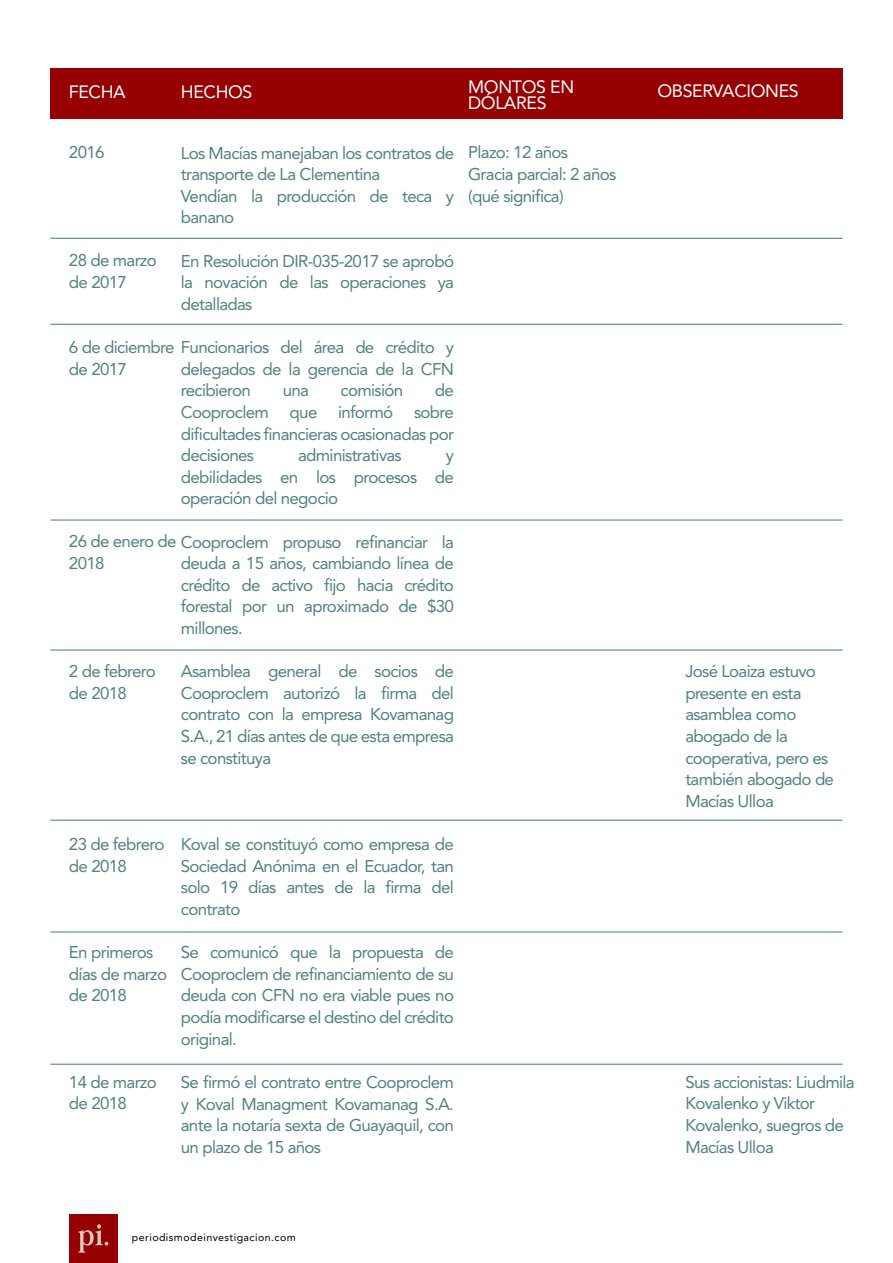
<style>
.page{position:relative;width:893px;height:1263px;background:#fff}
.page>*{position:absolute;margin:0;border:0;box-sizing:border-box;transform-origin:0 0}
.t1{font:17.7px/15.8px "Avenir LT Std";letter-spacing:-.02em;color:#fff}
.t2{font:16.95px/21.6px "Avenir LT Std";letter-spacing:-.04em;color:#518181}
.t3{font:10.65px "Avenir LT Std";letter-spacing:.04em;color:#000}
</style>
<div class="page">
<hr style="left:50px;top:238px;width:793px;height:1px;background:#518181">
<hr style="left:50px;top:324px;width:793px;height:1px;background:#518181">
<hr style="left:50px;top:519px;width:793px;height:2px;background:#518181">
<hr style="left:50px;top:649px;width:793px;height:1px;background:#518181">
<hr style="left:50px;top:820px;width:793px;height:1px;background:#518181">
<hr style="left:50px;top:931px;width:793px;height:1px;background:#518181">
<hr style="left:50px;top:1064px;width:793px;height:1px;background:#518181">
<div style="left:50px;top:68px;width:793px;height:50px;background:#960000"></div>
<div style="left:69px;top:1214px;width:49px;height:49px;background:#960000"></div>
<svg style="left:78px;top:1224px;width:30px;height:28px"></svg>
<p class="t1" style="left:69px;top:84px;width:58px">FECHA</p>
<p class="t1" style="left:181px;top:84px;width:73px">HECHOS</p>
<p class="t1" style="left:468px;top:79px;width:108px">MONTOS EN<br>DÓLARES</p>
<p class="t1" style="left:657px;top:83px;width:143px">OBSERVACIONES</p>
<p class="t2" style="left:181px;top:142px;width:275px">Los Macías manejaban los contratos de transporte de La Clementina<br>Vendían la producción de teca y banano</p>
<p class="t2" style="left:181px;top:250px;width:275px;text-align:justify">En Resolución DIR-035-2017 se aprobó la novación de las operaciones ya detalladas</p>
<p class="t2" style="left:181px;top:336px;width:275px;text-align:justify;text-indent:-112px">6 de diciembre Funcionarios del área de crédito y delegados de la gerencia de la CFN recibieron</p>
<p class="t2" style="left:69px;top:142px;width:37px">2016</p>
<p class="t2" style="left:69px;top:250px;width:89px">28 de marzo de 2017</p>
<p class="t2" style="left:69px;top:358px;width:60px">de 2017</p>
<p class="t2" style="left:181px;top:380px;width:275px;text-align:justify;text-indent:254px">de Cooproclem que informó sobre dificultades financieras ocasionadas por decisiones</p>
<p class="t2" style="left:283px;top:380px;width:28px">una</p>
<p class="t2" style="left:341px;top:380px;width:64px">comisión</p>
<p class="t2" style="left:298px;top:445px;width:105px">administrativas</p>
<p class="t2" style="left:181px;top:445px;width:275px;text-align:justify;text-indent:265px">y debilidades en los procesos de operación del negocio</p>
<p class="t2" style="left:181px;top:531px;width:275px;text-align:justify;text-indent:-112px">26 de enero de Cooproclem propuso refinanciar la deuda a 15 años, cambiando línea de crédito de activo fijo hacia crédito forestal por un aproximado de $30 millones.</p>
<p class="t2" style="left:181px;top:661px;width:275px;text-align:justify">Asamblea general de socios de Cooproclem autorizó la firma del contrato con la empresa Kovamanag S.A., 21 días antes de que esta empresa se constituya</p>
<p class="t2" style="left:69px;top:552px;width:37px">2018</p>
<p class="t2" style="left:69px;top:661px;width:88px">2 de febrero de 2018</p>
<p class="t2" style="left:468px;top:142px;width:150px">Plazo: 12 años<br>Gracia parcial: 2 años (qué significa)</p>
<p class="t2" style="left:69px;top:833px;width:97px">23 de febrero de 2018</p>
<p class="t2" style="left:69px;top:941px;width:100px">En primeros días de marzo de 2018</p>
<p class="t2" style="left:69px;top:1071px;width:89px">14 de marzo de 2018</p>
<p class="t2" style="left:181px;top:834px;width:275px;text-align:justify">Koval se constituyó como empresa de Sociedad Anónima en el Ecuador, tan solo 19 días antes de la firma del contrato</p>
<p class="t2" style="left:181px;top:942px;width:275px;text-align:justify">Se comunicó que la propuesta de Cooproclem de refinanciamiento de su deuda con CFN no era viable pues no podía modificarse el destino del crédito original.</p>
<p class="t2" style="left:181px;top:1071px;width:275px;text-align:justify">Se firmó el contrato entre Cooproclem y Koval Managment Kovamanag S.A. ante la notaría sexta de Guayaquil, con un plazo de 15 años</p>
<p class="t3" style="left:132px;top:1231px;width:165px">periodismodeinvestigacion.com</p>
<p class="t2" style="left:685px;top:660px;width:150px">José Loaiza estuvo presente en esta asamblea como abogado de la cooperativa, pero es también abogado de<br>Macías Ulloa</p>
<p class="t2" style="left:685px;top:1071px;width:171px">Sus accionistas: Liudmila<br>Kovalenko y Viktor<br>Kovalenko, suegros de<br>Macías Ulloa</p>
</div>
